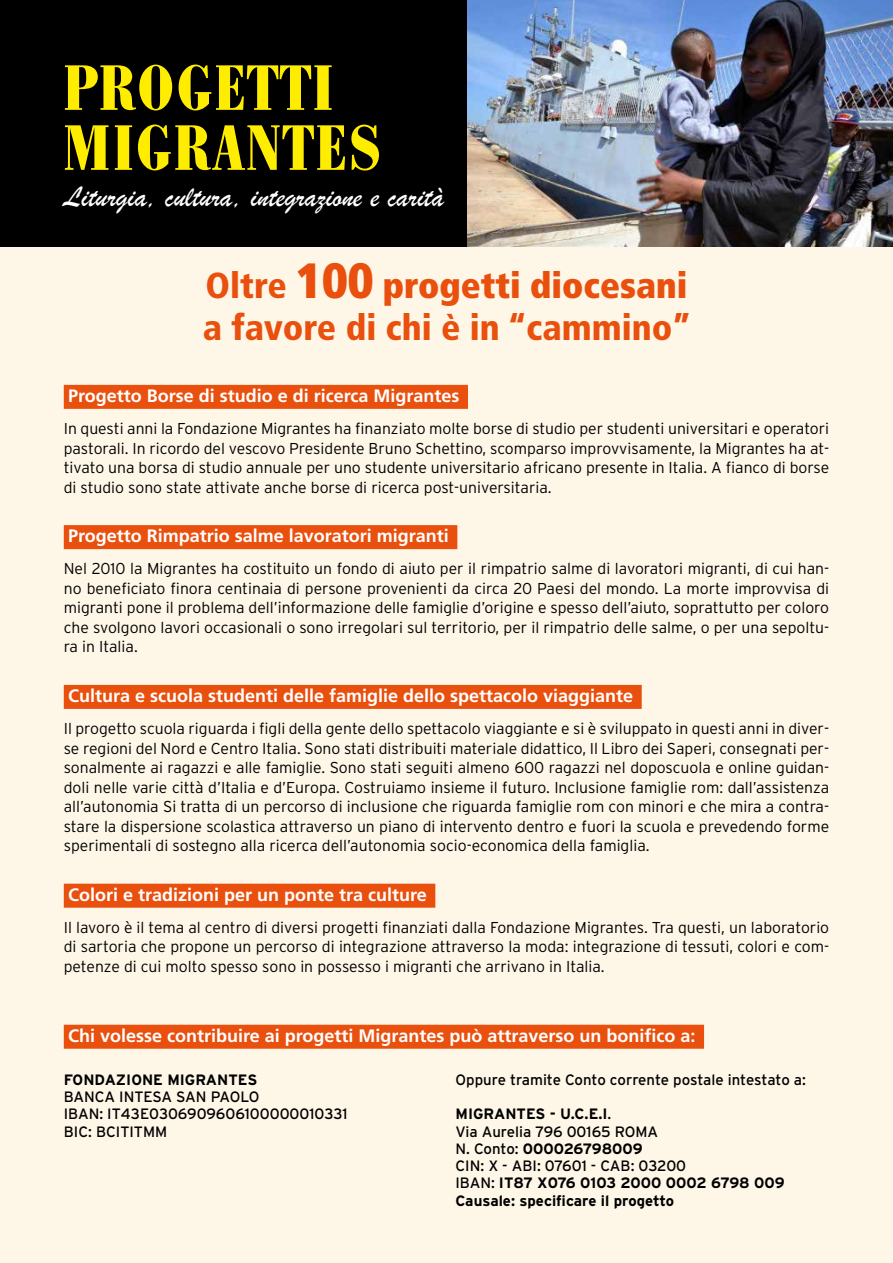
<style>
.page{position:relative;width:893px;height:1263px;background:#fef6e7}
.page>*{position:absolute;margin:0;border:0;box-sizing:border-box;transform-origin:0 0}
.t1{font:700 condensed 63px/60px "Bodoni BE";letter-spacing:.02em;color:#ffed00}
.t2{font:900 condensed 36px/42px "Frutiger";color:#e9500e}
.t3{font:30px "Brush Script";color:#fff}
.t4{font:700 18px "Frutiger";color:#fff}
.t5{font:300 15.75px/19.5px "Interstate";color:#000;text-align:justify}
.t6{font:700 15px/17.2px "Interstate";color:#000}
.t7{font:15px/17.2px "Interstate";color:#000}
.s1{font-size:49.5px}
.s2{font-style:inherit}
.s3{font-weight:400}
</style>
<div class="page">
<div style="left:0;top:0;width:893px;height:247px;background:#000"></div>
<img style="left:468px;top:0;width:425px;height:247px">
<div style="left:64px;top:385px;width:404px;height:24px;background:#e9500e"></div>
<div style="left:64px;top:525px;width:393px;height:24px;background:#e9500e"></div>
<div style="left:64px;top:685px;width:578px;height:24px;background:#e9500e"></div>
<div style="left:64px;top:884px;width:371px;height:24px;background:#e9500e"></div>
<div style="left:64px;top:1025px;width:640px;height:24px;background:#e9500e"></div>
<h1 class="t1" style="left:64px;top:59px;width:318px">PROGETTI<br>MIGRANTES</h1>
<h3 class="t3" style="left:64px;top:177px;width:382px">Liturgia, cultura, integrazione e carità</h3>
<h2 class="t2" style="left:203px;top:265px;width:490px">Oltre <span class="s1">100</span> <span class="s2">progetti diocesani </span>a favore di chi è in “cammino”</h2>
<p class="t4" style="left:68px;top:385px;width:393px">Progetto Borse di studio e di ricerca Migrantes</p>
<p class="t5" style="left:64px;top:419px;width:767px">In questi anni la Fondazione Migrantes ha finanziato molte borse di studio per studenti universitari e operatori pastorali. In ricordo del vescovo Presidente Bruno Schettino, scomparso improvvisamente, la Migrantes ha at&shy;tivato una borsa di studio annuale per uno studente universitario africano presente in Italia. A fianco di borse di studio sono state attivate anche borse di ricerca post-universitaria.</p>
<p class="t4" style="left:68px;top:525px;width:382px">Progetto Rimpatrio salme lavoratori migranti</p>
<p class="t5" style="left:64px;top:559px;width:767px">Nel 2010 la Migrantes ha costituito un fondo di aiuto per il rimpatrio salme di lavoratori migranti, di cui han&shy;no beneficiato finora centinaia di persone provenienti da circa 20 Paesi del mondo. La morte improvvisa di migranti pone il problema dell’informazione delle famiglie d’origine e spesso dell’aiuto, soprattutto per coloro che svolgono lavori occasionali o sono irregolari sul territorio, per il rimpatrio delle salme, o per una sepoltu&shy;ra in Italia.</p>
<p class="t4" style="left:68px;top:685px;width:567px">Cultura e scuola studenti delle famiglie dello spettacolo viaggiante</p>
<p class="t5" style="left:64px;top:719px;width:767px">Il progetto scuola riguarda i figli della gente dello spettacolo viaggiante e si è sviluppato in questi anni in diver&shy;se regioni del Nord e Centro Italia. Sono stati distribuiti materiale didattico, Il Libro dei Saperi, consegnati per&shy;sonalmente ai ragazzi e alle famiglie. Sono stati seguiti almeno 600 ragazzi nel doposcuola e online guidan&shy;doli nelle varie città d’Italia e d’Europa. Costruiamo insieme il futuro. Inclusione famiglie rom: dall’assistenza all’autonomia Si tratta di un percorso di inclusione che riguarda famiglie rom con minori e che mira a contra&shy;stare la dispersione scolastica attraverso un piano di intervento dentro e fuori la scuola e prevedendo forme sperimentali di sostegno alla ricerca dell’autonomia socio-economica della famiglia.</p>
<p class="t4" style="left:68px;top:884px;width:360px">Colori e tradizioni per un ponte tra culture</p>
<p class="t5" style="left:64px;top:917px;width:767px">Il lavoro è il tema al centro di diversi progetti finanziati dalla Fondazione Migrantes. Tra questi, un laboratorio di sartoria che propone un percorso di integrazione attraverso la moda: integrazione di tessuti, colori e com&shy;petenze di cui molto spesso sono in possesso i migranti che arrivano in Italia.</p>
<p class="t4" style="left:68px;top:1025px;width:629px">Chi volesse contribuire ai progetti Migrantes può attraverso un bonifico a:</p>
<p class="t6" style="left:64px;top:1071px;width:195px">FONDAZIONE MIGRANTES</p>
<p class="t7" style="left:64px;top:1088px;width:285px">BANCA INTESA SAN PAOLO<br>IBAN: IT43E0306909606100000010331<br>BIC: BCITITMM</p>
<p class="t7" style="left:455px;top:1071px;width:352px">Oppure tramite Conto corrente postale intestato a:</p>
<p class="t6" style="left:455px;top:1105px;width:331px">MIGRANTES - U.C.E.I<span class="s3">.<br>Via Aurelia 796 00165 ROMA<br>N. Conto:</span> 000026798009<br><span class="s3">CIN: X - ABI: 07601 - CAB: 03200<br>IBAN:</span> IT87 X076 0103 2000 0002 6798 009<br>Causale: specificare il progetto</p>
</div>
